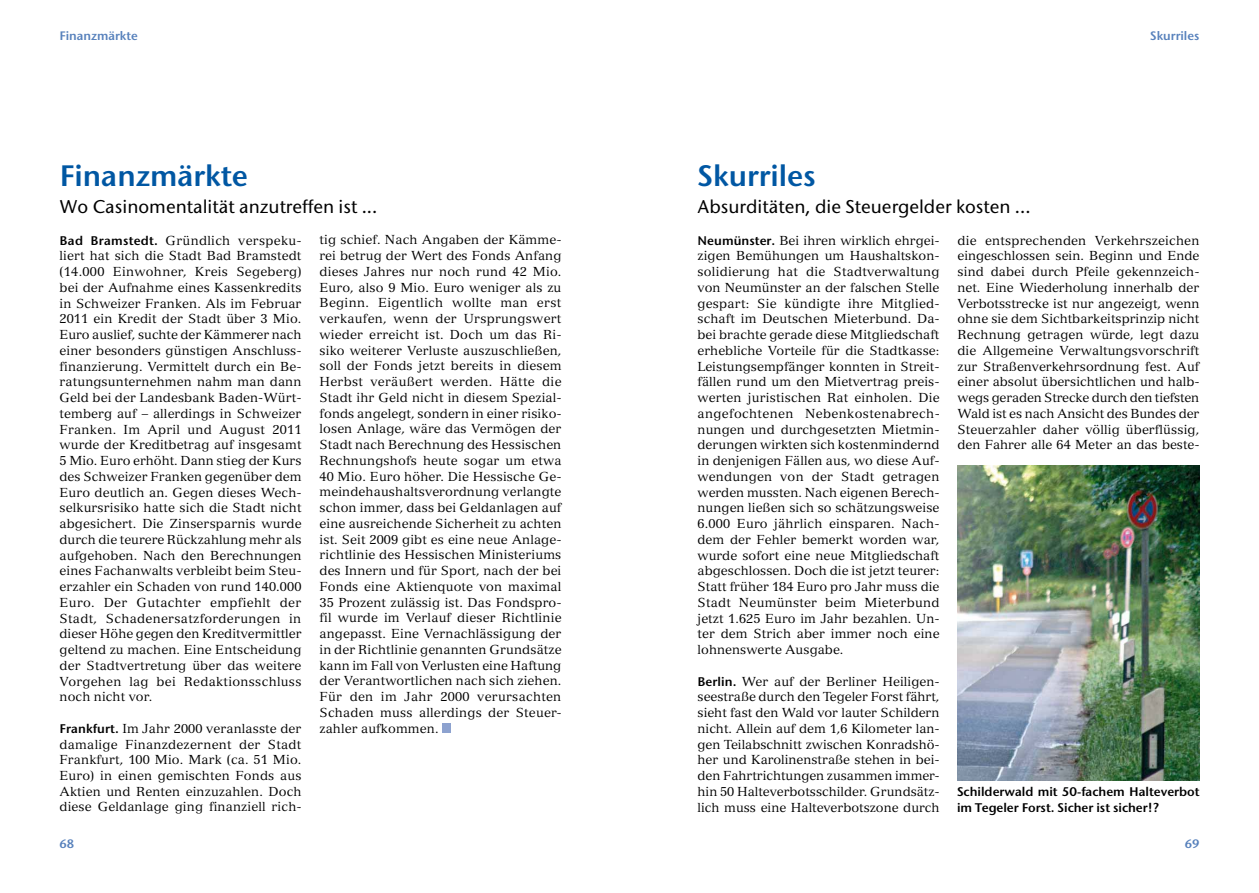
<style>
.page{position:relative;width:1259px;height:893px;background:#fff}
.page>*{position:absolute;margin:0;border:0;box-sizing:border-box;transform-origin:0 0}
.t1{font:30px "Stone San Itc T Semi";color:#0057a3}
.t2{font:500 18.75px "Stone San Itc T";color:#000}
.t3{font:12.75px/15.8px "Versailles";letter-spacing:.01em;color:#000;text-align:justify}
.t4{font:12.75px/15.8px "Stone San Itc T Semi";color:#000}
.t5{font:12.45px "Stone San Itc T Semi";color:#5781bc}
.s1{font-family:"Stone San Itc T Semi"}
</style>
<div class="page">
<div style="left:442px;top:723px;width:9px;height:10px;background:#8da2cf"></div>
<img style="left:957px;top:465px;width:242px;height:315px">
<p class="t5" style="left:60px;top:29px;width:80px">Finanzmärkte</p>
<p class="t5" style="left:1150px;top:29px;width:51px">Skurriles</p>
<h1 class="t1" style="left:60px;top:161px;width:190px">Finanzmärkte</h1>
<h2 class="t2" style="left:60px;top:197px;width:319px">Wo Casinomentalität anzutreffen ist ...</h2>
<p class="t3" style="left:60px;top:233px;width:243px"><span class="s1">Bad Bramstedt.</span> Gründlich verspeku&shy;liert hat sich die Stadt Bad Bramstedt (14.000 Einwohner, Kreis Segeberg) bei der Aufnahme eines Kassenkredits in Schweizer Franken. Als im Februar 2011 ein Kredit der Stadt über 3 Mio.<br>Euro auslief, suchte der Kämmerer nach einer besonders günstigen Anschluss&shy;finanzierung. Vermittelt durch ein Be&shy;ratungsunternehmen nahm man dann Geld bei der Landesbank Baden-Würt&shy;temberg auf – allerdings in Schweizer Franken. Im April und August 2011 wurde der Kreditbetrag auf insgesamt 5 Mio. Euro erhöht. Dann stieg der Kurs des Schweizer Franken gegenüber dem Euro deutlich an. Gegen dieses Wech&shy;selkursrisiko hatte sich die Stadt nicht abgesichert. Die Zinsersparnis wurde durch die teurere Rückzahlung mehr als aufgehoben. Nach den Berechnungen eines Fachanwalts verbleibt beim Steu&shy;erzahler ein Schaden von rund 140.000<br>Euro. Der Gutachter empfiehlt der Stadt, Schadenersatzforderungen in dieser Höhe gegen den Kreditvermittler geltend zu machen. Eine Entscheidung der Stadtvertretung über das weitere Vorgehen lag bei Redaktionsschluss noch nicht vor.</p>
<p class="t3" style="left:60px;top:722px;width:243px"><span class="s1">Frankfurt.</span> Im Jahr 2000 veranlasste der damalige Finanzdezernent der Stadt Frankfurt, 100 Mio. Mark (ca. 51 Mio.<br>Euro) in einen gemischten Fonds aus Aktien und Renten einzuzahlen. Doch diese Geldanlage ging finanziell rich-</p>
<p class="t3" style="left:319px;top:233px;width:243px">tig schief. Nach Angaben der Kämme&shy;rei betrug der Wert des Fonds Anfang dieses Jahres nur noch rund 42 Mio.<br>Euro, also 9 Mio. Euro weniger als zu Beginn. Eigentlich wollte man erst verkaufen, wenn der Ursprungswert wieder erreicht ist. Doch um das Ri&shy;siko weiterer Verluste auszuschließen, soll der Fonds jetzt bereits in diesem Herbst veräußert werden. Hätte die Stadt ihr Geld nicht in diesem Spezial&shy;fonds angelegt, sondern in einer risiko&shy;losen Anlage, wäre das Vermögen der Stadt nach Berechnung des Hessischen Rechnungshofs heute sogar um etwa 40 Mio. Euro höher. Die Hessische Ge&shy;meindehaushaltsverordnung verlangte schon immer, dass bei Geldanlagen auf eine ausreichende Sicherheit zu achten ist. Seit 2009 gibt es eine neue Anlage&shy;richtlinie des Hessischen Ministeriums des Innern und für Sport, nach der bei Fonds eine Aktienquote von maximal 35 Prozent zulässig ist. Das Fondspro&shy;fil wurde im Verlauf dieser Richtlinie angepasst. Eine Vernachlässigung der in der Richtlinie genannten Grundsätze kann im Fall von Verlusten eine Haftung der Verantwortlichen nach sich ziehen.<br>Für den im Jahr 2000 verursachten Schaden muss allerdings der Steuer&shy;zahler aufkommen.</p>
<h1 class="t1" style="left:697px;top:161px;width:120px">Skurriles</h1>
<h2 class="t2" style="left:697px;top:197px;width:334px">Absurditäten, die Steuergelder kosten ...</h2>
<p class="t3" style="left:697px;top:234px;width:244px"><span class="s1">Neumünster.</span> Bei ihren wirklich ehrgei&shy;zigen Bemühungen um Haushaltskon&shy;solidierung hat die Stadtverwaltung von Neumünster an der falschen Stelle gespart: Sie kündigte ihre Mitglied&shy;schaft im Deutschen Mieterbund. Da&shy;bei brachte gerade diese Mitgliedschaft erhebliche Vorteile für die Stadtkasse:<br>Leistungsempfänger konnten in Streit&shy;fällen rund um den Mietvertrag preis&shy;werten juristischen Rat einholen. Die angefochtenen Nebenkostenabrech&shy;nungen und durchgesetzten Mietmin&shy;derungen wirkten sich kostenmindernd in denjenigen Fällen aus, wo diese Auf&shy;wendungen von der Stadt getragen werden mussten. Nach eigenen Berech&shy;nungen ließen sich so schätzungsweise 6.000 Euro jährlich einsparen. Nach&shy;dem der Fehler bemerkt worden war, wurde sofort eine neue Mitgliedschaft abgeschlossen. Doch die ist jetzt teurer:<br>Statt früher 184 Euro pro Jahr muss die Stadt Neumünster beim Mieterbund jetzt 1.625 Euro im Jahr bezahlen. Un&shy;ter dem Strich aber immer noch eine lohnenswerte Ausgabe.</p>
<p class="t3" style="left:697px;top:674px;width:243px"><span class="s1">Berlin.</span> Wer auf der Berliner Heiligen&shy;seestraße durch den Tegeler Forst fährt, sieht fast den Wald vor lauter Schildern nicht. Allein auf dem 1,6 Kilometer lan&shy;gen Teilabschnitt zwischen Konradshö&shy;her und Karolinenstraße stehen in bei&shy;den Fahrtrichtungen zusammen immer&shy;hin 50 Halteverbotsschilder. Grundsätz&shy;lich muss eine Halteverbotszone durch</p>
<p class="t3" style="left:957px;top:233px;width:243px">die entsprechenden Verkehrszeichen eingeschlossen sein. Beginn und Ende sind dabei durch Pfeile gekennzeich&shy;net. Eine Wiederholung innerhalb der Verbotsstrecke ist nur angezeigt, wenn ohne sie dem Sichtbarkeitsprinzip nicht Rechnung getragen würde, legt dazu die Allgemeine Verwaltungsvorschrift zur Straßenverkehrsordnung fest. Auf einer absolut übersichtlichen und halb&shy;wegs geraden Strecke durch den tiefsten Wald ist es nach Ansicht des Bundes der Steuerzahler daher völlig überflüssig, den Fahrer alle 64 Meter an das beste-</p>
<p class="t4" style="left:957px;top:784px;width:244px">Schilderwald mit 50-fachem Halteverbot im Tegeler Forst. Sicher ist sicher!?</p>
<p class="t5" style="left:60px;top:837px;width:16px">68</p>
<p class="t5" style="left:1184px;top:837px;width:16px">69</p>
</div>
